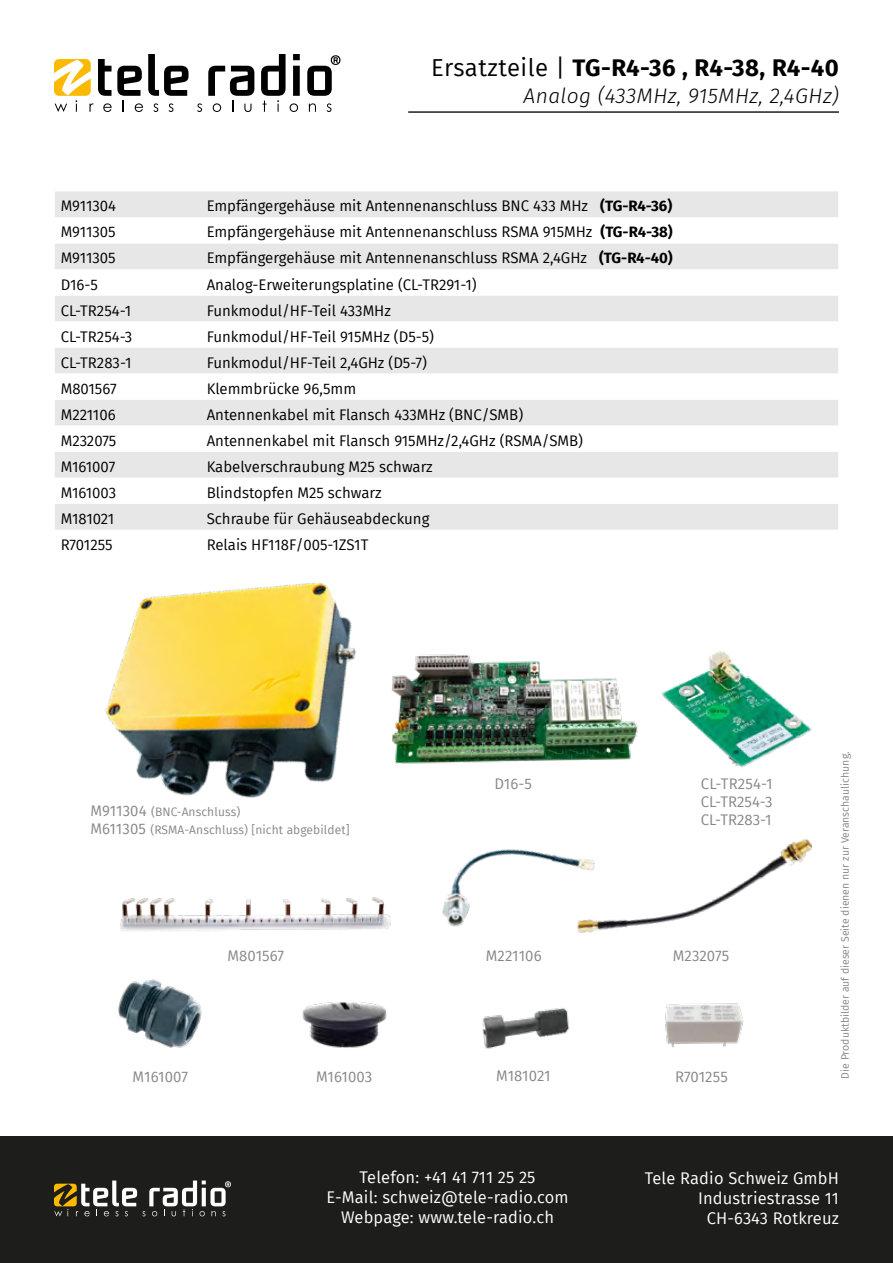
<style>
.page{position:relative;width:893px;height:1263px;background:#fff}
.page>*{position:absolute;margin:0;border:0;box-sizing:border-box;transform-origin:0 0}
.t1{font:700 24px "Fira Sans";color:#000}
.t2{font:italic 300 21px "Fira Sans";letter-spacing:.02em;color:#000}
.t3{font:16.5px/19.8px "Fira Sans";letter-spacing:.01em;color:#fff;text-align:center}
.t4{font:15px "Fira Sans";color:#000}
.t5{font:15px/18px "Fira Sans";color:#878787;text-align:justify}
.t6{font:12px/18px "Fira Sans";letter-spacing:.01em;color:#878787}
.t7{font:10.5px "Fira Sans";color:#878787}
.s1{font-weight:400}
.s2{font-weight:700}
.s3{font-size:15px}
</style>
<div class="page">
<svg style="left:197px;top:103px;width:5px;height:9px"></svg>
<svg style="left:309px;top:103px;width:7px;height:9px"></svg>
<svg style="left:327px;top:103px;width:4px;height:9px"></svg>
<svg style="left:54px;top:54px;width:135px;height:58px"></svg>
<svg style="left:208px;top:66px;width:46px;height:46px"></svg>
<svg style="left:261px;top:54px;width:39px;height:58px"></svg>
<svg style="left:307px;top:55px;width:33px;height:41px"></svg>
<div style="left:1px;top:1136px;width:892px;height:126px;background:#1d1d1b"></div>
<svg style="left:54px;top:1180px;width:177px;height:36px"></svg>
<hr style="left:408px;top:111px;width:431px;height:2px;background:#1d1d1b">
<div style="left:55px;top:191px;width:783px;height:26px;background:#e7e7e7"></div>
<svg style="left:55px;top:244px;width:783px;height:286px;fill:#e7e7e7"></svg>
<img style="left:662px;top:651px;width:150px;height:117px">
<img style="left:120px;top:897px;width:271px;height:34px">
<img style="left:417px;top:654px;width:221px;height:110px">
<img style="left:57px;top:510px;width:360px;height:288px">
<img style="left:442px;top:849px;width:116px;height:78px">
<img style="left:558px;top:839px;width:255px;height:94px">
<img style="left:118px;top:979px;width:84px;height:69px">
<img style="left:302px;top:1002px;width:85px;height:46px">
<img style="left:665px;top:1003px;width:79px;height:45px">
<img style="left:482px;top:1007px;width:88px;height:42px">
<h1 class="t1" style="left:431px;top:48px;width:409px"><span class="s1">Ersatzteile |</span> TG-R4-36 , R4-38, R4-40</h1>
<h2 class="t2" style="left:524px;top:81px;width:317px">Analog (433MHz, 915MHz, 2,4GHz)</h2>
<p class="t4" style="left:61px;top:195px;width:57px">M911304</p>
<p class="t4" style="left:207px;top:195px;width:467px">Empfängergehäuse mit Antennenanschluss BNC 433 MHz <span class="s2">(TG-R4-36)</span></p>
<p class="t4" style="left:61px;top:221px;width:57px">M911305</p>
<p class="t4" style="left:207px;top:221px;width:468px">Empfängergehäuse mit Antennenanschluss RSMA 915MHz <span class="s2">(TG-R4-38)</span></p>
<p class="t4" style="left:61px;top:247px;width:57px">M911305</p>
<p class="t4" style="left:207px;top:247px;width:468px">Empfängergehäuse mit Antennenanschluss RSMA 2,4GHz <span class="s2">(TG-R4-40)</span></p>
<p class="t4" style="left:61px;top:273px;width:39px">D16-5</p>
<p class="t4" style="left:207px;top:273px;width:271px">Analog-Erweiterungsplatine (CL-TR291-1)</p>
<p class="t4" style="left:61px;top:299px;width:72px">CL-TR254-1</p>
<p class="t4" style="left:207px;top:299px;width:186px">Funkmodul/HF-Teil 433MHz</p>
<p class="t4" style="left:61px;top:325px;width:73px">CL-TR254-3</p>
<p class="t4" style="left:207px;top:325px;width:229px">Funkmodul/HF-Teil 915MHz (D5-5)</p>
<p class="t4" style="left:61px;top:351px;width:72px">CL-TR283-1</p>
<p class="t4" style="left:207px;top:351px;width:222px">Funkmodul/HF-Teil 2,4GHz (D5-7)</p>
<p class="t4" style="left:61px;top:377px;width:57px">M801567</p>
<p class="t4" style="left:207px;top:377px;width:151px">Klemmbrücke 96,5mm</p>
<p class="t4" style="left:61px;top:403px;width:56px">M221106</p>
<p class="t4" style="left:207px;top:403px;width:318px">Antennenkabel mit Flansch 433MHz (BNC/SMB)</p>
<p class="t4" style="left:61px;top:429px;width:57px">M232075</p>
<p class="t4" style="left:207px;top:429px;width:378px">Antennenkabel mit Flansch 915MHz/2,4GHz (RSMA/SMB)</p>
<p class="t4" style="left:61px;top:455px;width:56px">M161007</p>
<p class="t4" style="left:207px;top:455px;width:228px">Kabelverschraubung M25 schwarz</p>
<p class="t4" style="left:61px;top:481px;width:57px">M161003</p>
<p class="t4" style="left:207px;top:481px;width:176px">Blindstopfen M25 schwarz</p>
<p class="t4" style="left:61px;top:507px;width:55px">M181021</p>
<p class="t4" style="left:207px;top:507px;width:224px">Schraube für Gehäuseabdeckung</p>
<p class="t4" style="left:61px;top:533px;width:53px">R701255</p>
<p class="t4" style="left:207px;top:533px;width:163px">Relais HF118F/005-1ZS1T</p>
<p class="t6" style="left:90px;top:803px;width:261px"><span class="s3">M911304</span> (BNC-Anschluss)<br><span class="s3">M611305</span> (RSMA-Anschluss) [nicht abgebildet]</p>
<p class="t5" style="left:494px;top:774px;width:39px">D16-5</p>
<p class="t5" style="left:701px;top:774px;width:73px">CL-TR254-1<br>CL-TR254-3<br>CL-TR283-1</p>
<p class="t5" style="left:227px;top:946px;width:58px">M801567</p>
<p class="t5" style="left:486px;top:946px;width:57px">M221106</p>
<p class="t5" style="left:673px;top:947px;width:58px">M232075</p>
<p class="t5" style="left:133px;top:1067px;width:57px">M161007</p>
<p class="t5" style="left:316px;top:1067px;width:58px">M161003</p>
<p class="t5" style="left:496px;top:1066px;width:56px">M181021</p>
<p class="t5" style="left:675px;top:1068px;width:54px">R701255</p>
<p class="t7" style="left:837px;top:1078px;width:328px;rotate:-90deg">Die Produktbilder auf dieser Seite dienen nur zur Veranschaulichung.</p>
<p class="t3" style="left:326px;top:1167px;width:244px">Telefon: +41 41 711 25 25<br>E-Mail: schweiz@tele-radio.com<br>Webpage: www.tele-radio.ch</p>
<p class="t3" style="left:645px;top:1168px;width:196px;text-align:right">Tele Radio Schweiz GmbH<br>Industriestrasse 11<br>CH-6343 Rotkreuz</p>
</div>
